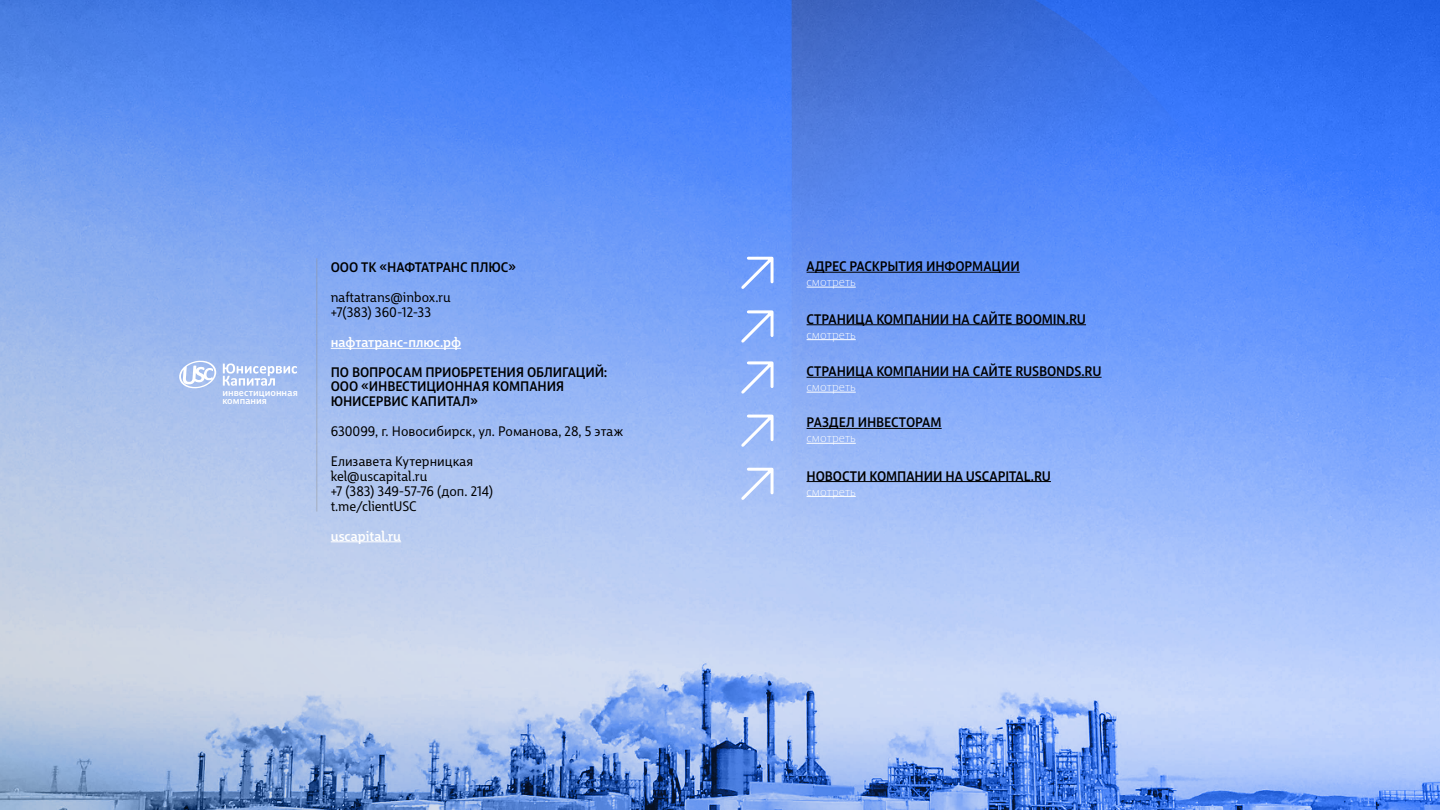
<style>
.page{position:relative;width:1440px;height:810px;background:#fff}
.page>*{position:absolute;margin:0;border:0;box-sizing:border-box;transform-origin:0 0}
.t1{font:500 13.5px/14.6px "Big City Grotesque Pro";letter-spacing:-.01em;color:#000}
.t2{font:13.5px/15px "Big City Grotesque Pro";color:#000}
.t3{font:500 13.5px "Big City Grotesque Pro";color:#fff}
.t4{font:300 12px "Big City Grotesque Pro";letter-spacing:.005em;color:#fff}
.t5{font:500 9.75px/8.2px "Big City Grotesque Pro";letter-spacing:.005em;color:#fff}
</style>
<div class="page">
<img style="left:0;top:0;width:1440px;height:810px">
<svg style="left:179px;top:360px;width:37px;height:29px"></svg>
<svg style="left:223px;top:363px;width:74px;height:23px"></svg>
<hr style="left:331px;top:348px;width:130px;height:1px;background:#fff">
<hr style="left:331px;top:541px;width:70px;height:1px;background:#fff">
<hr style="left:317px;top:258px;width:1px;height:254px;background:#909090">
<hr style="left:807px;top:324px;width:279px;height:1px;background:#000">
<hr style="left:807px;top:339px;width:49px;height:1px;background:#fff">
<hr style="left:807px;top:428px;width:135px;height:1px;background:#000">
<hr style="left:807px;top:443px;width:49px;height:1px;background:#fff">
<hr style="left:807px;top:272px;width:213px;height:1px;background:#000">
<hr style="left:807px;top:287px;width:49px;height:1px;background:#fff">
<svg style="left:739px;top:255px;width:37px;height:37px"></svg>
<svg style="left:739px;top:308px;width:37px;height:37px"></svg>
<svg style="left:739px;top:359px;width:37px;height:37px"></svg>
<hr style="left:807px;top:481px;width:244px;height:1px;background:#000">
<hr style="left:807px;top:496px;width:49px;height:1px;background:#fff">
<svg style="left:739px;top:413px;width:37px;height:37px"></svg>
<hr style="left:807px;top:377px;width:295px;height:1px;background:#000">
<hr style="left:807px;top:392px;width:49px;height:1px;background:#fff">
<svg style="left:739px;top:466px;width:37px;height:37px"></svg>
<p class="t5" style="left:222px;top:388px;width:77px">инвестиционная компания</p>
<p class="t1" style="left:331px;top:259px;width:187px">ООО ТК «НАФТАТРАНС ПЛЮС»</p>
<p class="t2" style="left:331px;top:289px;width:122px">naftatrans@inbox.ru +7(383) 360-12-33</p>
<p class="t3" style="left:331px;top:331px;width:132px">нафтатранс-плюс.рф</p>
<p class="t1" style="left:331px;top:363px;width:278px">ПО ВОПРОСАМ ПРИОБРЕТЕНИЯ ОБЛИГАЦИЙ:<br>ООО «ИНВЕСТИЦИОННАЯ КОМПАНИЯ<br>ЮНИСЕРВИС КАПИТАЛ»</p>
<p class="t2" style="left:331px;top:422px;width:294px">630099, г. Новосибирск, ул. Романова, 28, 5 этаж</p>
<p class="t2" style="left:331px;top:452px;width:164px">Елизавета Кутерницкая kel@uscapital.ru<br>+7 (383) 349-57-76 (доп. 214) t.me/clientUSC</p>
<p class="t3" style="left:331px;top:525px;width:72px">uscapital.ru</p>
<p class="t1" style="left:807px;top:258px;width:215px">АДРЕС РАСКРЫТИЯ ИНФОРМАЦИИ</p>
<p class="t4" style="left:807px;top:273px;width:51px">смотреть</p>
<p class="t1" style="left:807px;top:311px;width:281px">СТРАНИЦА КОМПАНИИ НА САЙТЕ BOOMIN.RU</p>
<p class="t4" style="left:807px;top:325px;width:51px">смотреть</p>
<p class="t1" style="left:807px;top:363px;width:296px">СТРАНИЦА КОМПАНИИ НА САЙТЕ RUSBONDS.RU</p>
<p class="t4" style="left:807px;top:378px;width:51px">смотреть</p>
<p class="t1" style="left:807px;top:414px;width:137px">РАЗДЕЛ ИНВЕСТОРАМ</p>
<p class="t4" style="left:807px;top:429px;width:51px">смотреть</p>
<p class="t1" style="left:807px;top:467px;width:246px">НОВОСТИ КОМПАНИИ НА USCAPITAL.RU</p>
<p class="t4" style="left:807px;top:482px;width:51px">смотреть</p>
</div>
